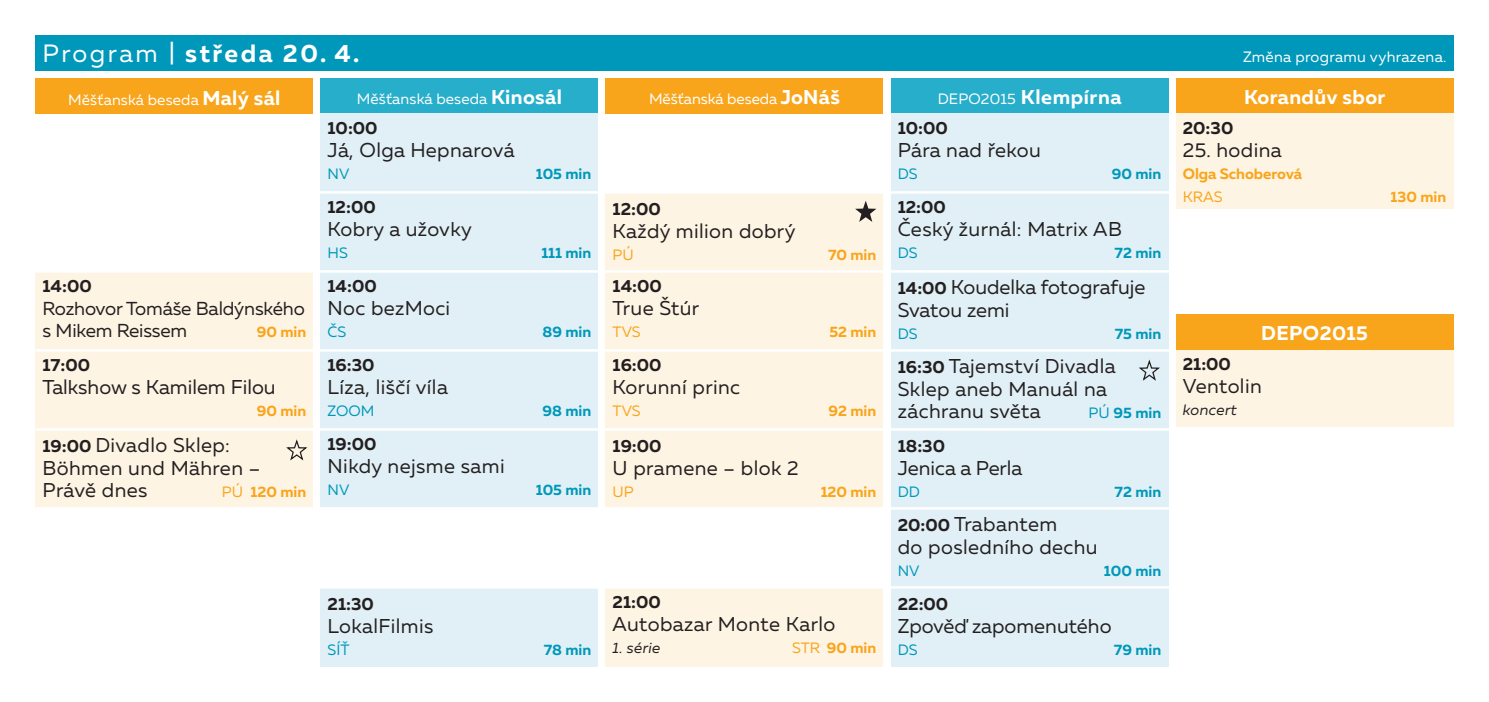
<style>
.page{position:relative;width:1489px;height:702px;background:#fff}
.page>*{position:absolute;margin:0;border:0;box-sizing:border-box;transform-origin:0 0}
.t1{font:700 25px "Muller";letter-spacing:.1em;color:#fff}
.t2{font:20px/22.5px "Muller";letter-spacing:.02em;color:#231f20}
.t3{font:20px/22.5px "Muller";color:#231f20}
.t4{font:700 20px "Muller";letter-spacing:.02em;color:#fff}
.t5{font:18.75px/22.5px "Muller";letter-spacing:-.01em;color:#231f20}
.t6{font:700 17.5px "Muller";color:#231f20}
.t7{font:15px "Muller";letter-spacing:.01em;color:#fff}
.t8{font:700 15px "Muller";color:#0098ba}
.t9{font:700 15px "Muller";color:#f9a51b}
.t10{font:15px "Muller";color:#0098ba}
.t11{font:15px "Muller";color:#f9a51b}
.t12{font:italic 15px "Muller";letter-spacing:.02em;color:#231f20}
.s1{font-weight:400}
.s2{font-weight:700;font-size:20px}
.s3{font-weight:400;font-size:15px}
.s4{font-weight:700;font-size:17.5px}
</style>
<div class="page">
<div style="left:1175px;top:78px;width:278px;height:35px;background:#f9a51b"></div>
<div style="left:890px;top:78px;width:278px;height:35px;background:#27aecb"></div>
<div style="left:605px;top:78px;width:278px;height:35px;background:#f9a51b"></div>
<div style="left:320px;top:78px;width:278px;height:35px;background:#27aecb"></div>
<div style="left:35px;top:78px;width:278px;height:35px;background:#f9a51b"></div>
<div style="left:35px;top:35px;width:1418px;height:36px;background:#0098ba"></div>
<div style="left:35px;top:271px;width:278px;height:80px;background:#fef4e4"></div>
<div style="left:320px;top:192px;width:278px;height:79px;background:#e1f0f6"></div>
<div style="left:320px;top:271px;width:278px;height:79px;background:#e1f0f6"></div>
<div style="left:320px;top:350px;width:278px;height:79px;background:#e1f0f6"></div>
<div style="left:320px;top:429px;width:278px;height:79px;background:#e1f0f6"></div>
<div style="left:320px;top:113px;width:278px;height:79px;background:#e1f0f6"></div>
<div style="left:320px;top:587px;width:278px;height:79px;background:#e1f0f6"></div>
<div style="left:35px;top:350px;width:278px;height:79px;background:#fef4e4"></div>
<div style="left:35px;top:429px;width:278px;height:79px;background:#fef4e4"></div>
<div style="left:605px;top:192px;width:278px;height:79px;background:#fef4e4"></div>
<div style="left:605px;top:271px;width:278px;height:79px;background:#fef4e4"></div>
<div style="left:605px;top:429px;width:278px;height:79px;background:#fef4e4"></div>
<div style="left:605px;top:587px;width:278px;height:79px;background:#fef4e4"></div>
<div style="left:605px;top:350px;width:278px;height:79px;background:#fef4e4"></div>
<div style="left:890px;top:113px;width:278px;height:79px;background:#e1f0f6"></div>
<div style="left:890px;top:192px;width:278px;height:79px;background:#e1f0f6"></div>
<div style="left:890px;top:271px;width:278px;height:79px;background:#e1f0f6"></div>
<div style="left:890px;top:429px;width:278px;height:79px;background:#e1f0f6"></div>
<div style="left:890px;top:508px;width:278px;height:79px;background:#e1f0f6"></div>
<div style="left:890px;top:587px;width:278px;height:79px;background:#e1f0f6"></div>
<div style="left:890px;top:350px;width:278px;height:79px;background:#e1f0f6"></div>
<hr style="left:35px;top:191px;width:1425px;height:3px;background:#fff">
<hr style="left:35px;top:270px;width:1425px;height:3px;background:#fff">
<hr style="left:35px;top:349px;width:1425px;height:2px;background:#fff">
<hr style="left:35px;top:428px;width:1425px;height:2px;background:#fff">
<hr style="left:35px;top:507px;width:1425px;height:2px;background:#fff">
<hr style="left:35px;top:586px;width:1425px;height:2px;background:#fff">
<div style="left:1175px;top:113px;width:278px;height:96px;background:#fef4e4"></div>
<div style="left:1175px;top:349px;width:278px;height:78px;background:#fef4e4"></div>
<div style="left:1175px;top:314px;width:278px;height:35px;background:#f9a51b"></div>
<svg style="left:855px;top:201px;width:21px;height:21px"></svg>
<svg style="left:286px;top:439px;width:22px;height:22px"></svg>
<svg style="left:1139px;top:360px;width:21px;height:21px"></svg>
<p class="t1" style="left:43px;top:38px;width:318px"><span class="s1">Program |</span> středa 20. 4.</p>
<p class="t7" style="left:1242px;top:48px;width:205px">Změna programu vyhrazena.</p>
<p class="t7" style="left:68px;top:90px;width:214px">Měšťanská beseda <span class="s2">Malý sál</span></p>
<p class="t7" style="left:357px;top:89px;width:206px">Měšťanská beseda <span class="s2">Kinosál</span></p>
<p class="t7" style="left:649px;top:89px;width:192px">Měšťanská beseda <span class="s2">JoNáš</span></p>
<p class="t4" style="left:937px;top:84px;width:185px"><span class="s3">DEPO2015</span> Klempírna</p>
<p class="t4" style="left:1243px;top:84px;width:143px">Korandův sbor</p>
<p class="t6" style="left:43px;top:275px;width:51px">14:00</p>
<p class="t5" style="left:43px;top:297px;width:264px">Rozhovor Tomáše Baldýnského s Mikem Reissem</p>
<p class="t9" style="left:257px;top:322px;width:51px">90 min</p>
<p class="t6" style="left:43px;top:354px;width:49px">17:00</p>
<p class="t3" style="left:43px;top:375px;width:234px">Talkshow s Kamilem Filou</p>
<p class="t9" style="left:257px;top:401px;width:51px">90 min</p>
<p class="t2" style="left:43px;top:433px;width:219px"><span class="s4">19:00</span> Divadlo Sklep:<br>Böhmen und Mähren –<br>Právě dnes</p>
<p class="t9" style="left:222px;top:482px;width:86px"><span class="s1">PÚ</span> 120 min</p>
<p class="t6" style="left:327px;top:117px;width:52px">10:00</p>
<p class="t2" style="left:327px;top:138px;width:188px">Já, Olga Hepnarová</p>
<p class="t10" style="left:327px;top:165px;width:23px">NV</p>
<p class="t8" style="left:535px;top:165px;width:57px">105 min</p>
<p class="t6" style="left:327px;top:196px;width:50px">12:00</p>
<p class="t2" style="left:327px;top:217px;width:146px">Kobry a užovky</p>
<p class="t10" style="left:327px;top:244px;width:22px">HS</p>
<p class="t8" style="left:541px;top:243px;width:51px">111 min</p>
<p class="t6" style="left:327px;top:275px;width:51px">14:00</p>
<p class="t2" style="left:327px;top:296px;width:124px">Noc bezMoci</p>
<p class="t10" style="left:327px;top:323px;width:20px">ČS</p>
<p class="t8" style="left:542px;top:322px;width:50px">89 min</p>
<p class="t6" style="left:327px;top:354px;width:49px">16:30</p>
<p class="t2" style="left:327px;top:375px;width:122px">Líza, liščí víla</p>
<p class="t10" style="left:327px;top:402px;width:48px">ZOOM</p>
<p class="t8" style="left:542px;top:401px;width:50px">98 min</p>
<p class="t6" style="left:327px;top:433px;width:50px">19:00</p>
<p class="t2" style="left:327px;top:454px;width:179px">Nikdy nejsme sami</p>
<p class="t10" style="left:327px;top:481px;width:23px">NV</p>
<p class="t8" style="left:535px;top:480px;width:57px">105 min</p>
<p class="t6" style="left:612px;top:198px;width:50px">12:00</p>
<p class="t2" style="left:612px;top:219px;width:184px">Každý milion dobrý</p>
<p class="t11" style="left:612px;top:246px;width:23px">PÚ</p>
<p class="t9" style="left:828px;top:245px;width:50px">70 min</p>
<p class="t6" style="left:612px;top:275px;width:51px">14:00</p>
<p class="t2" style="left:612px;top:296px;width:88px">True Štúr</p>
<p class="t11" style="left:612px;top:323px;width:29px">TVS</p>
<p class="t9" style="left:829px;top:322px;width:48px">52 min</p>
<p class="t6" style="left:612px;top:354px;width:50px">16:00</p>
<p class="t2" style="left:612px;top:375px;width:129px">Korunní princ</p>
<p class="t11" style="left:612px;top:402px;width:29px">TVS</p>
<p class="t9" style="left:828px;top:401px;width:49px">92 min</p>
<p class="t6" style="left:612px;top:435px;width:50px">19:00</p>
<p class="t2" style="left:612px;top:456px;width:188px">U pramene – blok 2</p>
<p class="t11" style="left:612px;top:482px;width:23px">UP</p>
<p class="t9" style="left:820px;top:482px;width:57px">120 min</p>
<p class="t6" style="left:327px;top:593px;width:48px">21:30</p>
<p class="t2" style="left:327px;top:614px;width:107px">LokalFilmis</p>
<p class="t10" style="left:327px;top:640px;width:23px">SÍŤ</p>
<p class="t8" style="left:543px;top:640px;width:49px">78 min</p>
<p class="t6" style="left:612px;top:591px;width:50px">21:00</p>
<p class="t2" style="left:612px;top:612px;width:224px">Autobazar Monte Karlo</p>
<p class="t12" style="left:612px;top:638px;width:49px">1. série</p>
<p class="t9" style="left:792px;top:638px;width:86px"><span class="s1">STR</span> 90 min</p>
<p class="t6" style="left:897px;top:117px;width:52px">10:00</p>
<p class="t2" style="left:897px;top:138px;width:145px">Pára nad řekou</p>
<p class="t10" style="left:897px;top:165px;width:21px">DS</p>
<p class="t8" style="left:1111px;top:165px;width:51px">90 min</p>
<p class="t6" style="left:897px;top:196px;width:50px">12:00</p>
<p class="t2" style="left:897px;top:217px;width:225px">Český žurnál: Matrix AB</p>
<p class="t10" style="left:897px;top:244px;width:21px">DS</p>
<p class="t8" style="left:1114px;top:243px;width:48px">72 min</p>
<p class="t3" style="left:897px;top:276px;width:249px"><span class="s4">14:00</span> Koudelka fotografuje<br>Svatou zemi</p>
<p class="t10" style="left:897px;top:325px;width:21px">DS</p>
<p class="t8" style="left:1114px;top:324px;width:48px">75 min</p>
<p class="t2" style="left:897px;top:354px;width:219px"><span class="s4">16:30</span> Tajemství Divadla<br>Sklep aneb Manuál na záchranu světa</p>
<p class="t8" style="left:1088px;top:403px;width:74px"><span class="s1">PÚ</span> 95 min</p>
<p class="t6" style="left:897px;top:435px;width:49px">18:30</p>
<p class="t3" style="left:897px;top:456px;width:126px">Jenica a Perla</p>
<p class="t10" style="left:897px;top:482px;width:24px">DD</p>
<p class="t8" style="left:1114px;top:482px;width:48px">72 min</p>
<p class="t2" style="left:897px;top:512px;width:201px"><span class="s4">20:00</span> Trabantem<br>do posledního dechu</p>
<p class="t10" style="left:897px;top:561px;width:23px">NV</p>
<p class="t8" style="left:1103px;top:561px;width:59px">100 min</p>
<p class="t6" style="left:897px;top:593px;width:52px">22:00</p>
<p class="t3" style="left:897px;top:614px;width:215px">Zpověď zapomenutého</p>
<p class="t10" style="left:897px;top:640px;width:21px">DS</p>
<p class="t8" style="left:1113px;top:640px;width:49px">79 min</p>
<p class="t6" style="left:1182px;top:117px;width:52px">20:30</p>
<p class="t2" style="left:1182px;top:138px;width:100px">25. hodina</p>
<p class="t9" style="left:1182px;top:165px;width:121px">Olga Schoberová</p>
<p class="t11" style="left:1182px;top:187px;width:41px">KRAS</p>
<p class="t9" style="left:1390px;top:187px;width:57px">130 min</p>
<p class="t4" style="left:1261px;top:320px;width:108px">DEPO2015</p>
<p class="t6" style="left:1182px;top:353px;width:50px">21:00</p>
<p class="t2" style="left:1182px;top:374px;width:80px">Ventolin</p>
<p class="t12" style="left:1182px;top:401px;width:56px">koncert</p>
</div>
